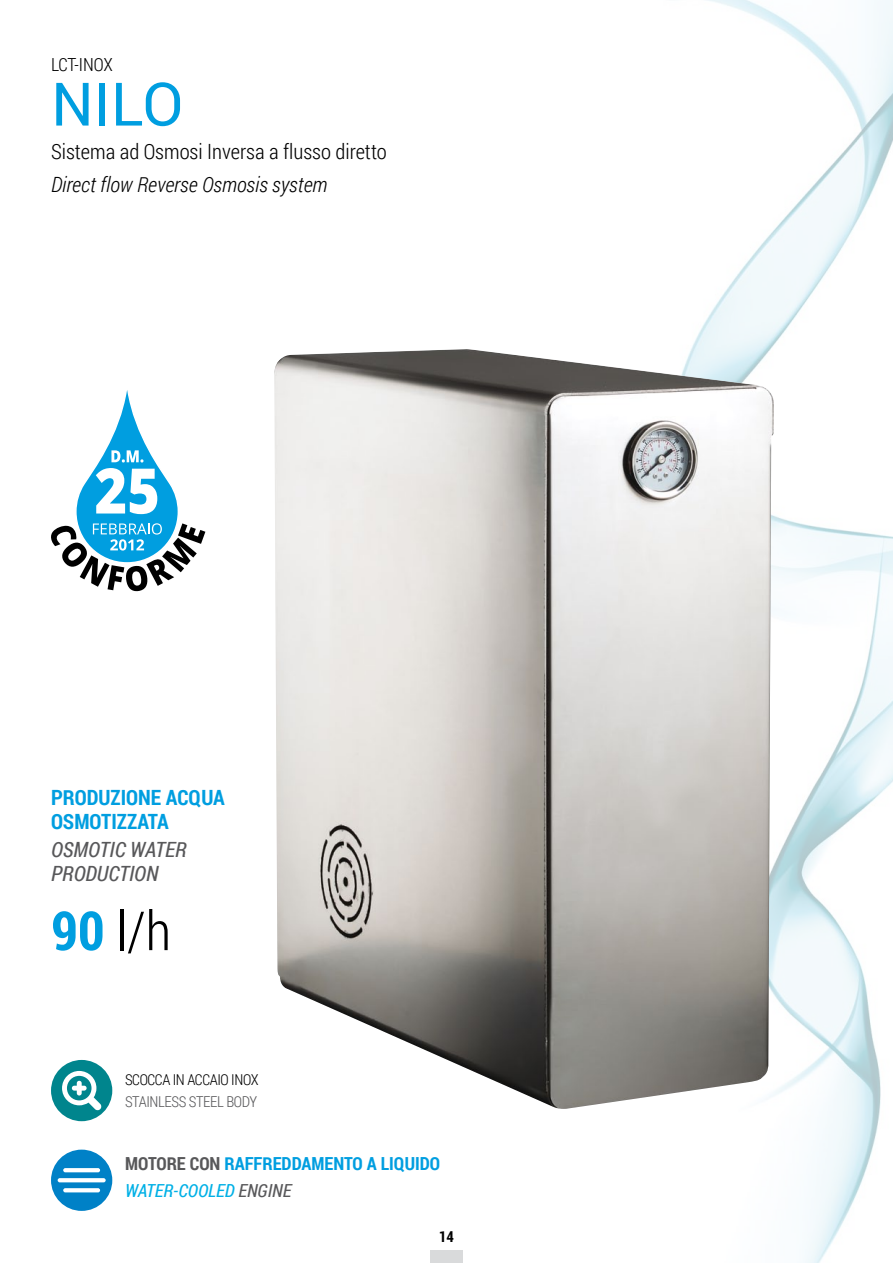
<style>
.page{position:relative;width:893px;height:1263px;background:#fff}
.page>*{position:absolute;margin:0;border:0;box-sizing:border-box;transform-origin:0 0}
.t1{font:60px "Roboto";color:#009ee0}
.t2{font:300 54px "Roboto Condensed";color:#000}
.t3{font:300 21px "Roboto Condensed";color:#000}
.t4{font:italic 300 21px "Roboto Condensed";color:#000}
.t5{font:700 21px/24px "Roboto Condensed";color:#009ee0}
.t6{font:italic 21px/24px "Roboto Condensed";color:#58585a}
.t7{font:700 18px/27.5px "Roboto Condensed";color:#009ee0}
.t8{font:300 18px "Roboto Condensed";letter-spacing:-.01em;color:#000}
.t9{font:300 15px "Roboto Condensed";letter-spacing:-.025em;color:#000}
.t10{font:300 15px "Roboto Condensed";letter-spacing:-.025em;color:#58585a}
.t11{font:700 15px "Roboto Condensed";color:#000}
.s1{font-weight:700;color:#009ee0}
.s2{color:#58585a}
.s3{font-weight:400;font-style:italic;color:#00b0e6}
.s4{font-weight:400;font-style:italic;color:#58585a}
</style>
<div class="page">
<div style="left:430px;top:1250px;width:33px;height:13px;background:#d9dadb"></div>
<img style="left:691px;top:0;width:202px;height:1263px">
<svg style="left:51px;top:390px;width:154px;height:201px"></svg>
<img style="left:274px;top:349px;width:500px;height:760px">
<div style="left:51px;top:1149px;width:61px;height:62px;background:#0081c7;border-radius:50%"></div>
<svg style="left:58px;top:1178px;width:48px;height:4px"></svg>
<svg style="left:63px;top:1188px;width:37px;height:4px"></svg>
<svg style="left:63px;top:1168px;width:37px;height:4px"></svg>
<div style="left:51px;top:1060px;width:61px;height:61px;background:#00858d;border-radius:50%"></div>
<svg style="left:62px;top:1071px;width:40px;height:39px"></svg>
<p class="t8" style="left:51px;top:52px;width:63px">LCT-INOX</p>
<h1 class="t1" style="left:51px;top:62px;width:134px">NILO</h1>
<p class="t3" style="left:51px;top:137px;width:337px">Sistema ad Osmosi Inversa a flusso diretto</p>
<p class="t4" style="left:51px;top:170px;width:278px">Direct flow Reverse Osmosis system</p>
<p class="t5" style="left:51px;top:784px;width:175px">PRODUZIONE ACQUA<br>OSMOTIZZATA</p>
<p class="t6" style="left:51px;top:837px;width:137px">OSMOTIC WATER<br>PRODUCTION</p>
<h2 class="t2" style="left:51px;top:893px;width:122px"><span class="s1">90</span> l/h</h2>
<p class="t9" style="left:125px;top:1069px;width:135px">SCOCCA IN ACCAIO INOX</p>
<p class="t10" style="left:125px;top:1091px;width:134px">STAINLESS STEEL BODY</p>
<p class="t7" style="left:125px;top:1149px;width:317px"><span class="s2">MOTORE CON</span> RAFFREDDAMENTO A LIQUIDO<br><span class="s3">WATER-COOLED</span> <span class="s4">ENGINE</span></p>
<p class="t11" style="left:439px;top:1226px;width:16px">14</p>
</div>
